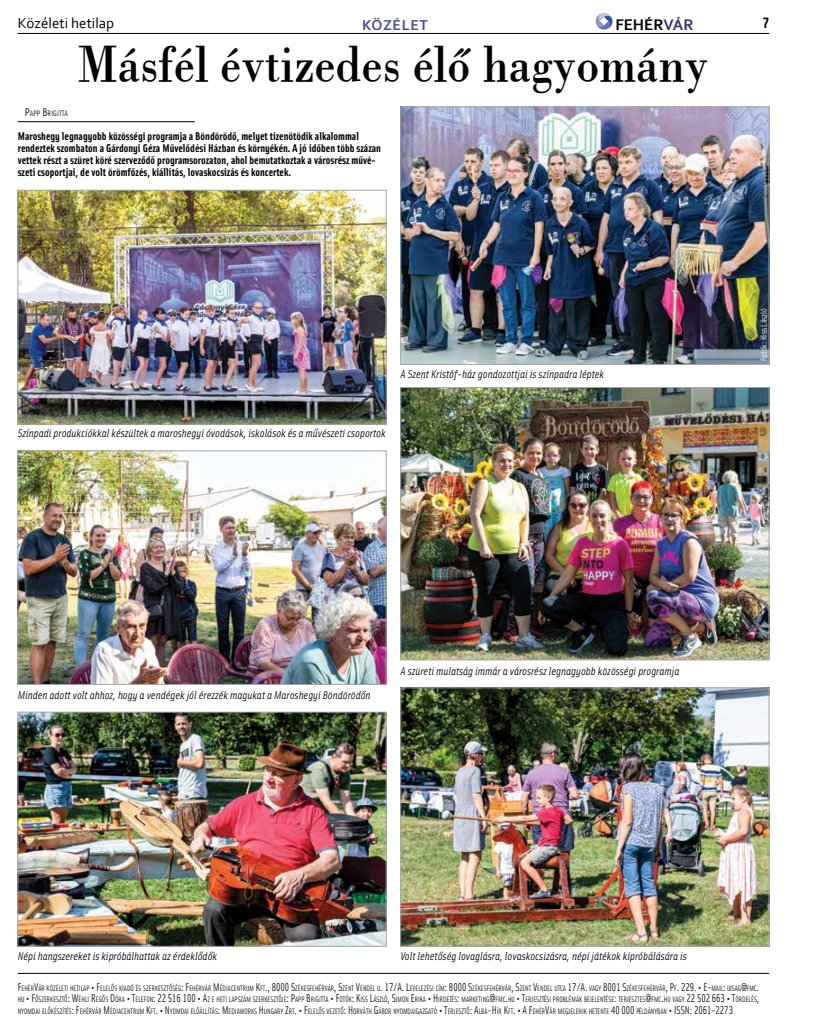
<style>
.page{position:relative;width:833px;height:1025px;background:#fff}
.page>*{position:absolute;margin:0;border:0;box-sizing:border-box;transform-origin:0 0}
.t1{font:52.5px "Bodoni PFL";color:#000;scale:.9 1}
.t2{font:700 16.12px "Corbel";color:#000}
.t3{font:15px "Corbel";color:#000}
.t4{font:700 15px "Corbel";letter-spacing:.04em;color:#4e4f91}
.t5{font:700 15px "Solex";color:#000}
.t6{font:italic 11.25px "Solex";color:#000}
.t7{font:700 11.25px/11.9px "Solex";color:#000}
.t8{font:8.75px "Solex";color:#fff}
.t9{font:7.88px/11.9px "Solex";color:#000;text-align:justify;scale:.88 1}
.t10{font:7.88px "Solex";color:#000}
.s1{color:#3c316c}
.s2{font-size:11.25px}
</style>
<div class="page">
<hr style="left:18px;top:33px;width:751px;height:1px;background:#000">
<svg style="left:595px;top:13px;width:17px;height:17px"></svg>
<hr style="left:18px;top:972px;width:751px;height:1px;background:#000">
<hr style="left:18px;top:121px;width:177px;height:1px;background:#000">
<img style="left:402px;top:109px;width:365px;height:253px">
<div style="left:400px;top:107px;width:369px;height:257px;border:1px solid #a7a9ac"></div>
<img style="left:20px;top:192px;width:364px;height:230px">
<div style="left:18px;top:190px;width:368px;height:234px;border:1px solid #a7a9ac"></div>
<img style="left:20px;top:452px;width:364px;height:230px">
<div style="left:18px;top:450px;width:368px;height:234px;border:1px solid #a7a9ac"></div>
<img style="left:20px;top:713px;width:364px;height:231px">
<div style="left:18px;top:711px;width:368px;height:235px;border:1px solid #a7a9ac"></div>
<img style="left:402px;top:389px;width:365px;height:268px">
<div style="left:400px;top:387px;width:369px;height:272px;border:1px solid #a7a9ac"></div>
<img style="left:402px;top:689px;width:365px;height:255px">
<div style="left:400px;top:687px;width:369px;height:259px;border:1px solid #a7a9ac"></div>
<h3 class="t3" style="left:18px;top:13px;width:98px">Közéleti hetilap</h3>
<h3 class="t4" style="left:362px;top:15px;width:67px">Közélet</h3>
<h2 class="t2" style="left:615px;top:14px;width:80px">FEHÉR<span class="s1">VÁR</span></h2>
<h3 class="t5" style="left:762px;top:13px;width:8px">7</h3>
<h1 class="t1" style="left:78px;top:27px;width:702px">Másfél évtizedes élő hagyomány</h1>
<p class="t10" style="left:25px;top:109px;width:45px"><span class="s2">P</span>APP <span class="s2">B</span> RIGITTA</p>
<p class="t7" style="left:18px;top:130px;width:365px">Maroshegy legnagyobb közösségi programja a Böndörödő, melyet tizenötödik alkalommal rendeztek szombaton a Gárdonyi Géza Művelődési Házban és környékén. A jó időben több százan vettek részt a szüret köré szerveződő programsorozaton, ahol bemutatkoztak a városrész művé&shy;szeti csoportjai, de volt örömfőzés, kiállítás, lovaskocsizás és koncertek.</p>
<h3 class="t6" style="left:400px;top:366px;width:205px">A Szent Kristóf-ház gondozottjai is színpadra léptek</h3>
<h3 class="t6" style="left:18px;top:426px;width:369px">Színpadi produkciókkal készültek a maroshegyi óvodások, iskolások és a művészeti csoportok</h3>
<p class="t8" style="left:758px;top:361px;width:54px;rotate:-90deg">Fotók: Kiss László</p>
<h3 class="t6" style="left:18px;top:687px;width:354px">Minden adott volt ahhoz, hogy a vendégek jól érezzék magukat a Maroshegyi Böndörödőn</h3>
<h3 class="t6" style="left:400px;top:663px;width:280px">A szüreti mulatság immár a városrész legnagyobb közösségi programja</h3>
<h3 class="t6" style="left:18px;top:948px;width:201px">Népi hangszereket is kipróbálhattak az érdeklődők</h3>
<h3 class="t6" style="left:400px;top:948px;width:288px">Volt lehetőség lovaglásra, lovaskocsizásra, népi játékok kipróbálására is</h3>
<p class="t9" style="left:18px;top:981px;width:844px"><span class="s2">F</span>EHÉR<span class="s2">V</span>ÁR KÖZÉLETI HETILAP <span class="s2">• F</span>ELELŐS KIADÓ ÉS SZERKESZTŐSÉG<span class="s2">: F</span>EHÉRVÁR <span class="s2">M</span>ÉDIACENTRUM <span class="s2">K</span>FT<span class="s2">., 8000 S</span>ZÉKESFEHÉRVÁR<span class="s2">, S</span>ZENT <span class="s2">V</span>ENDEL U<span class="s2">. 17/A. L</span>EVELEZÉSI CÍM <span class="s2">: 8000 S</span>ZÉKESFEHÉRVÁR<span class="s2">, S</span>ZENT <span class="s2">V</span>ENDEL UTCA <span class="s2">17/A.</span> VAGY <span class="s2">8001 S</span>ZÉKESFEHÉRVÁR<span class="s2">, P</span>F<span class="s2">. 229. • E-</span>MAIL<span class="s2">:</span> UJSAG<span class="s2">@</span>FMC<span class="s2">.<br></span>HU <span class="s2">• F</span>ŐSZERKESZTŐ<span class="s2">: W</span>ÉHLI <span class="s2">R</span>EGŐS <span class="s2">D</span>ÓRA <span class="s2">• T</span>ELEFON<span class="s2">: 22 516 100 • A</span>Z E HETI LAPSZÁM SZERKESZTŐJE<span class="s2">: P</span>APP <span class="s2">B</span>RIGITTA <span class="s2">• F</span>OTÓK<span class="s2">: K</span>ISS <span class="s2">L</span>ÁSZLÓ<span class="s2">, S</span>IMON <span class="s2">E</span> RIKA <span class="s2">• H</span> IRDETÉS<span class="s2">:</span> MARKETING<span class="s2">@</span>FMC<span class="s2">.</span>HU <span class="s2">• T</span>ERJESZTÉSI PROBLÉMÁK BEJELENTÉSE<span class="s2">:</span> TERJESZTES<span class="s2">@</span>FMC<span class="s2">.</span>HU VAGY <span class="s2">22 502 663 • T</span>ÖRDELÉS<span class="s2">, </span>NYOM DAI ELŐKÉSZÍTÉS<span class="s2">: F</span>EHÉRVÁR <span class="s2">M</span>ÉDIACENTRUM <span class="s2">K</span>FT<span class="s2">. • N</span> YOM DAI ELŐÁLLÍTÁS<span class="s2">: M</span>EDIAWORKS <span class="s2">H</span> UNGARY <span class="s2">Z</span>RT<span class="s2">. • F</span>ELELŐS VEZETŐ<span class="s2">: H</span> ORVÁTH <span class="s2">G</span>ÁBOR NYOM DAIGAZGATÓ <span class="s2">• T</span>ERJESZTŐ<span class="s2">: A</span>LBA<span class="s2">-H</span> ÍR <span class="s2">K</span>FT<span class="s2">. • A F</span>EHÉR<span class="s2">V</span>ÁR M EGJELENIK HETENTE <span class="s2">40 000</span> PÉLDÁNYBAN <span class="s2">• ISSN : 2061-2273</span></p>
</div>
